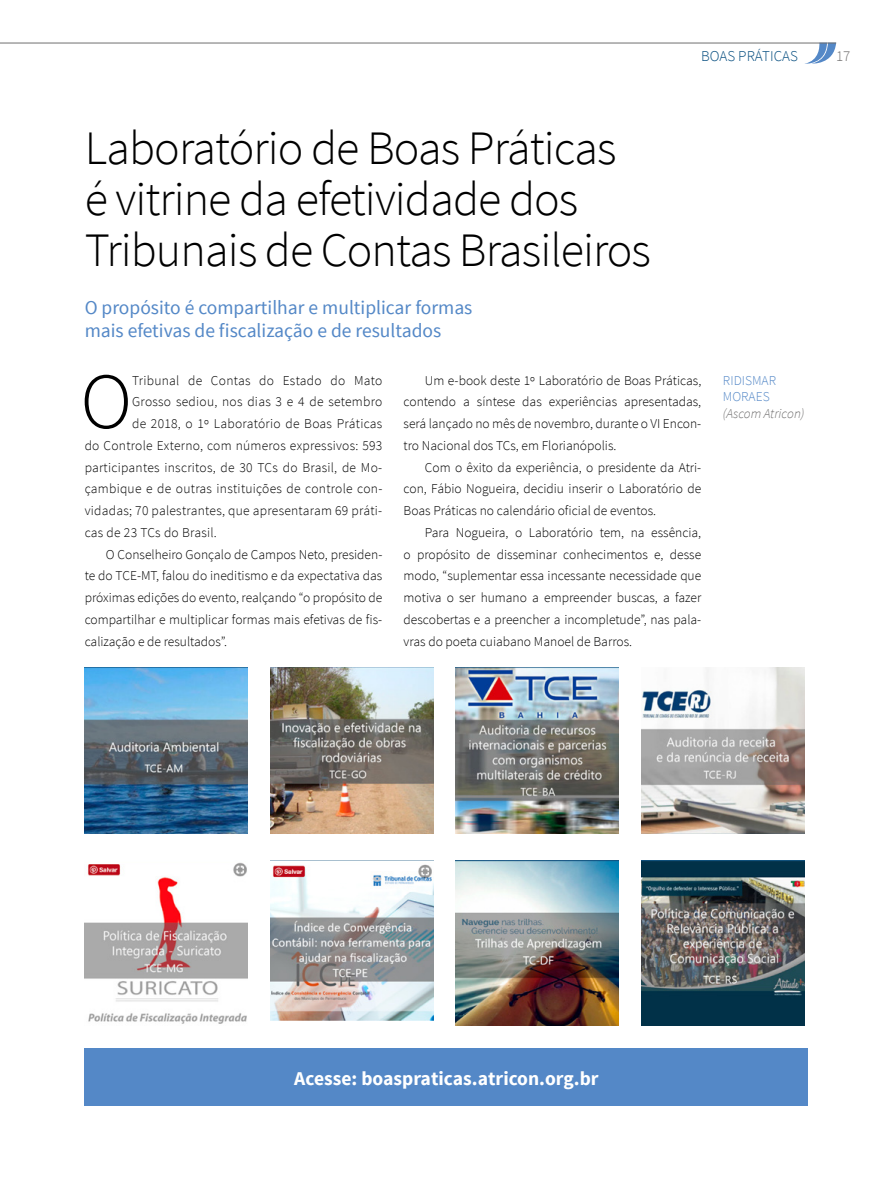
<style>
.page{position:relative;width:893px;height:1191px;background:#fff}
.page>*{position:absolute;margin:0;border:0;box-sizing:border-box;transform-origin:0 0}
.t1{font:300 79.5px "Source Sans Pro";color:#000}
.t2{font:300 48px/51px "Source Sans Pro";letter-spacing:-.02em;color:#000}
.t3{font:19.5px/23.4px "Source Sans Pro";color:#5488c7}
.t4{font:700 19.5px "Source Sans Pro";color:#fff}
.t5{font:300 15px "Source Sans Pro";color:#004a7d}
.t6{font:300 15px "Source Sans Pro";color:#706f6f}
.t7{font:300 13.5px/21.8px "Source Sans Pro";color:#000;text-align:justify}
.t8{font:300 13.5px "Source Sans Pro";letter-spacing:.02em;color:#000}
.t9{font:300 13.5px/16.5px "Source Sans Pro";color:#5488c7}
.t10{font:italic 300 13.5px "Source Sans Pro";color:#706f6f}
</style>
<div class="page">
<svg style="left:805px;top:44px;width:31px;height:20px"></svg>
<hr style="left:0;top:43px;width:836px;height:1px;background:#706f6f">
<div style="left:85px;top:1048px;width:723px;height:58px;background:#5488c7"></div>
<img style="left:85px;top:668px;width:163px;height:165px">
<img style="left:270px;top:668px;width:163px;height:165px">
<img style="left:456px;top:668px;width:163px;height:165px">
<img style="left:641px;top:668px;width:163px;height:165px">
<img style="left:85px;top:862px;width:163px;height:162px">
<img style="left:270px;top:860px;width:163px;height:161px">
<img style="left:456px;top:860px;width:163px;height:165px">
<img style="left:641px;top:860px;width:163px;height:165px">
<p class="t5" style="left:701px;top:47px;width:98px">BOAS PRÁTICAS</p>
<p class="t6" style="left:836px;top:47px;width:16px">17</p>
<h2 class="t2" style="left:85px;top:122px;width:568px">Laboratório de Boas Práticas é vitrine da efetividade dos<br>Tribunais de Contas Brasileiros</h2>
<h3 class="t3" style="left:85px;top:296px;width:389px">O propósito é compartilhar e multiplicar formas mais efetivas de fiscalização e de resultados</h3>
<h1 class="t1" style="left:80px;top:353px;width:53px">O</h1>
<p class="t8" style="left:132px;top:372px;width:252px">Tribunal de Contas do Estado do Mato</p>
<p class="t7" style="left:404px;top:369px;width:299px;text-indent:21px">Um e-book deste 1º Laboratório de Boas Práticas, contendo a síntese das experiências apresentadas, será lançado no mês de novembro, durante o VI Encon&shy;tro Nacional dos TCs, em Florianópolis.</p>
<p class="t7" style="left:404px;top:456px;width:299px;text-indent:21px">Com o êxito da experiência, o presidente da Atri&shy;con, Fábio Nogueira, decidiu inserir o Laboratório de Boas Práticas no calendário oficial de eventos.</p>
<p class="t7" style="left:404px;top:521px;width:299px;text-indent:21px">Para Nogueira, o Laboratório tem, na essência, o propósito de disseminar conhecimentos e, desse modo, “suplementar essa incessante necessidade que motiva o ser humano a empreender buscas, a fazer descobertas e a preencher a incompletude”, nas pala&shy;vras do poeta cuiabano Manoel de Barros.</p>
<p class="t8" style="left:132px;top:393px;width:252px">Grosso sediou, nos dias 3 e 4 de setembro</p>
<p class="t8" style="left:132px;top:415px;width:252px">de 2018, o 1º Laboratório de Boas Práticas</p>
<p class="t8" style="left:85px;top:437px;width:299px">do Controle Externo, com números expressivos: 593</p>
<p class="t8" style="left:85px;top:459px;width:299px">participantes inscritos, de 30 TCs do Brasil, de Mo-</p>
<p class="t8" style="left:85px;top:480px;width:299px">çambique e de outras instituições de controle con-</p>
<p class="t8" style="left:85px;top:502px;width:299px">vidadas; 70 palestrantes, que apresentaram 69 práti-</p>
<p class="t8" style="left:85px;top:524px;width:134px">cas de 23 TCs do Brasil.</p>
<p class="t7" style="left:106px;top:543px;width:278px">O Conselheiro Gonçalo de Campos Neto, presiden-</p>
<p class="t7" style="left:85px;top:565px;width:299px">te do TCE-MT, falou do ineditismo e da expectativa das</p>
<p class="t7" style="left:85px;top:587px;width:299px">próximas edições do evento, realçando “o propósito de</p>
<p class="t7" style="left:85px;top:608px;width:299px">compartilhar e multiplicar formas mais efetivas de fis-</p>
<p class="t7" style="left:85px;top:630px;width:144px">calização e de resultados”.</p>
<p class="t9" style="left:723px;top:372px;width:55px">RIDISMAR<br>MORAES</p>
<p class="t10" style="left:723px;top:405px;width:83px">(Ascom Atricon)</p>
<h3 class="t4" style="left:294px;top:1065px;width:306px">Acesse: boaspraticas.atricon.org.br</h3>
</div>
